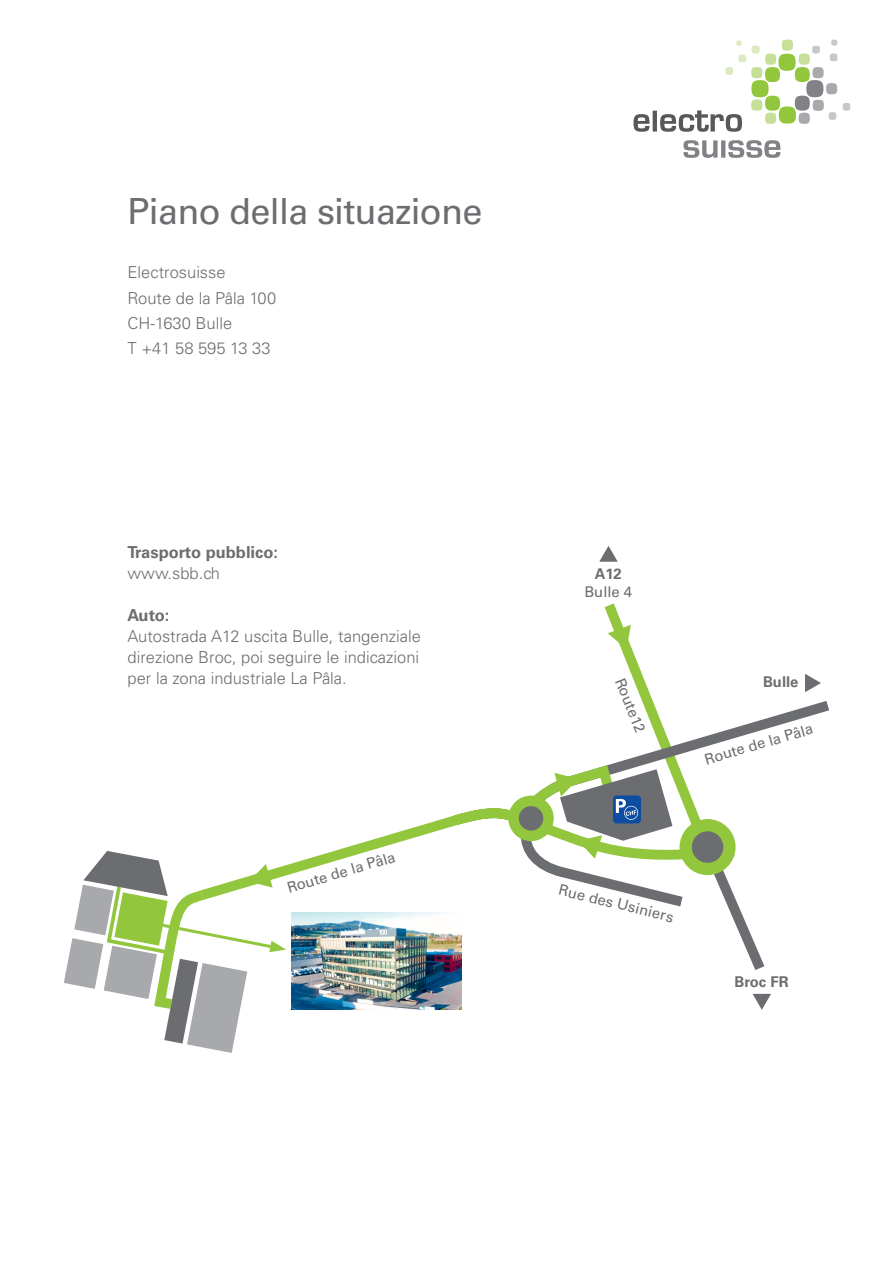
<style>
.page{position:relative;width:893px;height:1263px;background:#fff}
.page>*{position:absolute;margin:0;border:0;box-sizing:border-box;transform-origin:0 0}
.t1{font:36px "Univers LT Std";letter-spacing:-.02em;color:#6c6d70}
.t2{font:300 16.5px/25.2px "Univers LT Std";color:#6c6d70}
.t3{font:700 16.5px "Univers LT Std";color:#6c6d70}
.t4{font:14.85px "Univers LT Std";color:#6c6d70}
.t5{font:700 14.85px "Univers LT Std";color:#6c6d70}
</style>
<div class="page">
<svg style="left:683px;top:140px;width:97px;height:18px"></svg>
<svg style="left:634px;top:110px;width:108px;height:22px"></svg>
<div style="left:778px;top:54px;width:18px;height:17px;background:#92c73d;border-radius:50%"></div>
<div style="left:779px;top:106px;width:17px;height:18px;background:#92c73d;border-radius:50%"></div>
<div style="left:765px;top:96px;width:15px;height:15px;background:#92c73d;border-radius:50%"></div>
<div style="left:765px;top:67px;width:15px;height:15px;background:#92c73d;border-radius:50%"></div>
<svg style="left:751px;top:100px;width:25px;height:24px"></svg>
<div style="left:751px;top:80px;width:18px;height:17px;background:#92c73d;border-radius:50%"></div>
<svg style="left:782px;top:40px;width:11px;height:11px"></svg>
<svg style="left:725px;top:41px;width:51px;height:37px"></svg>
<div style="left:795px;top:67px;width:15px;height:15px;background:#92c73d;border-radius:50%"></div>
<svg style="left:843px;top:103px;width:7px;height:8px"></svg>
<div style="left:795px;top:96px;width:15px;height:15px;background:#808285;border-radius:50%"></div>
<svg style="left:799px;top:40px;width:38px;height:54px"></svg>
<svg style="left:799px;top:100px;width:37px;height:24px"></svg>
<div style="left:806px;top:80px;width:17px;height:17px;background:#808285;border-radius:50%"></div>
<svg style="left:286px;top:809px;width:230px;height:67px"></svg>
<svg style="left:599px;top:546px;width:19px;height:16px"></svg>
<svg style="left:608px;top:625px;width:23px;height:24px"></svg>
<svg style="left:516px;top:674px;width:313px;height:296px"></svg>
<svg style="left:753px;top:994px;width:18px;height:16px"></svg>
<img style="left:291px;top:912px;width:170px;height:98px">
<svg style="left:64px;top:851px;width:222px;height:202px"></svg>
<h1 class="t1" style="left:128px;top:190px;width:356px">Piano della situazione</h1>
<p class="t2" style="left:128px;top:260px;width:150px">Electrosuisse<br>Route de la Pâla 100<br>CH-1630 Bulle<br>T +41 58 595 13 33</p>
<p class="t3" style="left:128px;top:542px;width:152px">Trasporto pubblico:</p>
<p class="t2" style="left:128px;top:560px;width:94px">www.sbb.ch</p>
<p class="t3" style="left:128px;top:605px;width:43px">Auto:</p>
<p class="t2" style="left:128px;top:625px;width:295px;line-height:21px;text-align:justify">Autostrada A12 uscita Bulle, tangenziale direzione Broc, poi seguire le indicazioni per la zona industriale La Pâla.</p>
<p class="t4" style="left:285px;top:880px;width:114px;rotate:-17deg">Route de la Pâla</p>
<p class="t5" style="left:595px;top:565px;width:29px">A12</p>
<p class="t4" style="left:584px;top:583px;width:49px">Bulle 4</p>
<p class="t4" style="left:628px;top:675px;width:59px;rotate:68deg">Route12</p>
<p class="t5" style="left:763px;top:673px;width:37px">Bulle</p>
<p class="t4" style="left:703px;top:751px;width:114px;rotate:-16deg">Route de la Pâla</p>
<p class="t4" style="left:561px;top:880px;width:119px;rotate:14deg">Rue des Usiniers</p>
<p class="t5" style="left:735px;top:973px;width:55px">Broc FR</p>
</div>
